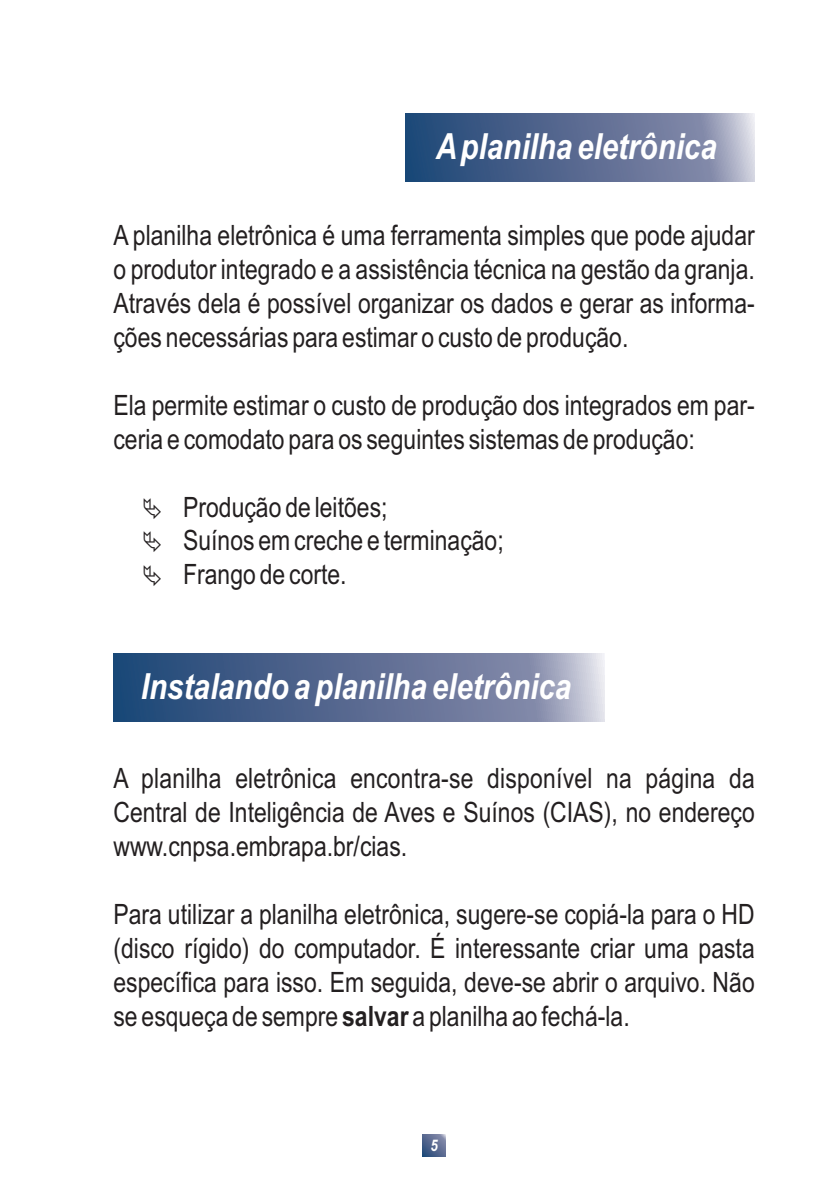
<style>
.page{position:relative;width:840px;height:1191px;background:#fff}
.page>*{position:absolute;margin:0;border:0;box-sizing:border-box;transform-origin:0 0}
.t1{font:italic 700 36px "Arial Narrow";color:#fff}
.t2{font:28px/34px "Arial Narrow";color:#231f20;text-align:justify}
.t3{font:italic 700 16px "Arial Narrow";color:#fff}
.s1{font-weight:700}
</style>
<div class="page">
<svg style="left:113px;top:653px;width:491px;height:68px;background:#5e7197"></svg>
<svg style="left:405px;top:113px;width:349px;height:68px;background:#5e7196"></svg>
<svg style="left:422px;top:1134px;width:23px;height:23px"></svg>
<p class="t1" style="left:435px;top:133px;width:282px">Aplanilha eletrônica</p>
<p class="t2" style="left:113px;top:221px;width:642px">A planilha eletrônica é uma ferramenta simples que pode ajudar o produtor integrado e a assistência técnica na gestão da granja.<br>Através dela é possível organizar os dados e gerar as informa&shy;ções necessárias para estimar o custo de produção.</p>
<p class="t2" style="left:113px;top:390px;width:642px">Ela permite estimar o custo de produção dos integrados em par&shy;ceria e comodato para os seguintes sistemas de produção:</p>
<p class="t2" style="left:183px;top:492px;width:322px;text-align:left">Produção de leitões;<br>Suínos em creche e terminação;<br>Frango de corte.</p>
<p class="t1" style="left:141px;top:673px;width:431px">Instalando a planilha eletrônica</p>
<p class="t2" style="left:113px;top:763px;width:642px">A planilha eletrônica encontra-se disponível na página da Central de Inteligência de Aves e Suínos (CIAS), no endereço www.cnpsa.embrapa.br/cias.</p>
<p class="t2" style="left:113px;top:899px;width:642px">Para utilizar a planilha eletrônica, sugere-se copiá-la para o HD (disco rígido) do computador. É interessante criar uma pasta específica para isso. Em seguida, deve-se abrir o arquivo. Não se esqueça de sempre <span class="s1">salvar</span> a planilha ao fechá-la.</p>
<p class="t3" style="left:430px;top:1139px;width:9px">5</p>
</div>
